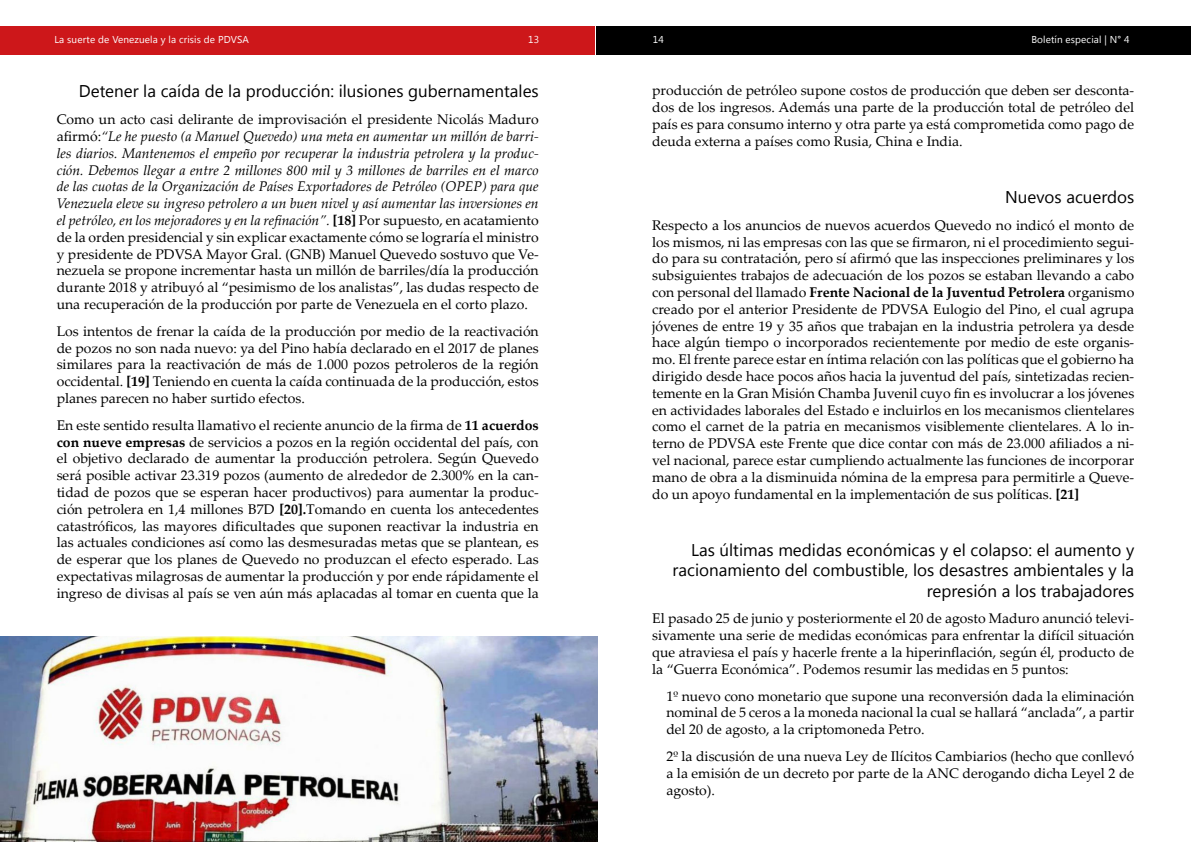
<style>
.page{position:relative;width:1191px;height:842px;background:#fff}
.page>*{position:absolute;margin:0;border:0;box-sizing:border-box;transform-origin:0 0}
.t1{font:17px "Segoe UI Symbol";color:#000}
.t2{font:14px/16.8px "Palatino Linotype";color:#000;text-align:justify}
.t3{font:10px "Segoe UI Symbol";color:#fff}
.s1{font-style:italic}
.s2{font-weight:700}
</style>
<div class="page">
<div style="left:0;top:26px;width:595px;height:29px;background:#cd171a"></div>
<div style="left:596px;top:26px;width:594px;height:29px;background:#000"></div>
<img style="left:0;top:636px;width:597px;height:206px">
<p class="t3" style="left:67px;top:33px;width:24px">▲◆ ▼</p>
<p class="t3" style="left:123px;top:33px;width:31px">■ ◆●</p>
<p class="t3" style="left:168px;top:33px;width:34px">● ▲ ▲</p>
<p class="t3" style="left:1037px;top:33px;width:39px">□● ▼■ ▲</p>
<p class="t1" style="left:100px;top:81px;width:49px">▼ ■ ●</p>
<p class="t1" style="left:228px;top:81px;width:64px">● □ ◆</p>
<p class="t1" style="left:321px;top:81px;width:109px">■ ●◆▲ □■ ▲ ◆</p>
<p class="t1" style="left:453px;top:81px;width:88px">■ ■▼●▲</p>
<p class="t2" style="left:57px;top:111px;width:483px">Como un acto casi delirante de improvisación el presidente Nicolás Maduro afirmó:<span class="s1">“Le he puesto (a Manuel Quevedo) una meta en aumentar un millón de barri&shy;les diarios. Mantenemos el empeño por recuperar la industria petrolera y la produc&shy;ción. Debemos llegar a entre 2 millones 800 mil y 3 millones de barriles en el marco de las cuotas de la Organización de Países Exportadores de Petróleo (OPEP) para que Venezuela eleve su ingreso petrolero a un buen nivel y así aumentar las inversiones en el petróleo, en los mejoradores y en la refinación”.</span> <span class="s2">[18]</span> Por supuesto, en acatamiento de la orden presidencial y sin explicar exactamente cómo se lograría el ministro y presidente de PDVSA Mayor Gral. (GNB) Manuel Quevedo sostuvo que Ve&shy;nezuela se propone incrementar hasta un millón de barriles/día la producción durante 2018 y atribuyó al “pesimismo de los analistas”, las dudas respecto de una recuperación de la producción por parte de Venezuela en el corto plazo.</p>
<p class="t2" style="left:57px;top:322px;width:483px">Los intentos de frenar la caída de la producción por medio de la reactivación de pozos no son nada nuevo: ya del Pino había declarado en el 2017 de planes similares para la reactivación de más de 1.000 pozos petroleros de la región occidental. <span class="s2">[19]</span> Teniendo en cuenta la caída continuada de la producción, estos planes parecen no haber surtido efectos.</p>
<p class="t2" style="left:57px;top:416px;width:483px">En este sentido resulta llamativo el reciente anuncio de la firma de <span class="s2">11 acuerdos con nueve empresas</span> de servicios a pozos en la región occidental del país, con el objetivo declarado de aumentar la producción petrolera. Según Quevedo será posible activar 23.319 pozos (aumento de alrededor de 2.300% en la can&shy;tidad de pozos que se esperan hacer productivos) para aumentar la produc&shy;ción petrolera en 1,4 millones B7D <span class="s2">[20].</span>Tomando en cuenta los antecedentes catastróficos, las mayores dificultades que suponen reactivar la industria en las actuales condiciones así como las desmesuradas metas que se plantean, es de esperar que los planes de Quevedo no produzcan el efecto esperado. Las expectativas milagrosas de aumentar la producción y por ende rápidamente el ingreso de divisas al país se ven aún más aplacadas al tomar en cuenta que la</p>
<p class="t2" style="left:652px;top:82px;width:483px">producción de petróleo supone costos de producción que deben ser desconta&shy;dos de los ingresos. Además una parte de la producción total de petróleo del país es para consumo interno y otra parte ya está comprometida como pago de deuda externa a países como Rusia, China e India.</p>
<p class="t1" style="left:1018px;top:187px;width:76px">◆ ❖□▲ ◆</p>
<p class="t2" style="left:652px;top:216px;width:483px">Respecto a los anuncios de nuevos acuerdos Quevedo no indicó el monto de los mismos, ni las empresas con las que se firmaron, ni el procedimiento segui&shy;do para su contratación, pero sí afirmó que las inspecciones preliminares y los subsiguientes trabajos de adecuación de los pozos se estaban llevando a cabo con personal del llamado <span class="s2">Frente Nacional de la Juventud Petrolera</span> organismo creado por el anterior Presidente de PDVSA Eulogio del Pino, el cual agrupa jóvenes de entre 19 y 35 años que trabajan en la industria petrolera ya desde hace algún tiempo o incorporados recientemente por medio de este organis&shy;mo. El frente parece estar en íntima relación con las políticas que el gobierno ha dirigido desde hace pocos años hacia la juventud del país, sintetizadas recien&shy;temente en la Gran Misión Chamba Juvenil cuyo fin es involucrar a los jóvenes en actividades laborales del Estado e incluirlos en los mecanismos clientelares como el carnet de la patria en mecanismos visiblemente clientelares. A lo in&shy;terno de PDVSA este Frente que dice contar con más de 23.000 afiliados a ni&shy;vel nacional, parece estar cumpliendo actualmente las funciones de incorporar mano de obra a la disminuida nómina de la empresa para permitirle a Queve&shy;do un apoyo fundamental en la implementación de sus políticas. <span class="s2">[21]</span></p>
<p class="t1" style="left:707px;top:540px;width:33px">▲ ●▼</p>
<p class="t1" style="left:834px;top:540px;width:50px">▲ □■</p>
<p class="t1" style="left:928px;top:540px;width:146px">▲ ● □● ▲□ ● ◆</p>
<p class="t1" style="left:1096px;top:540px;width:27px">■▼□</p>
<p class="t1" style="left:755px;top:560px;width:27px">■▼□</p>
<p class="t1" style="left:855px;top:560px;width:81px">◆▲▼ ● ●□▲</p>
<p class="t1" style="left:958px;top:560px;width:52px">▲▲▼ ▲</p>
<p class="t1" style="left:1059px;top:560px;width:67px">■▼●▲ ●</p>
<p class="t1" style="left:966px;top:580px;width:82px">▲ ■ ●□▲ ▼</p>
<p class="t2" style="left:652px;top:610px;width:483px">El pasado 25 de junio y posteriormente el 20 de agosto Maduro anunció televi&shy;sivamente una serie de medidas económicas para enfrentar la difícil situación que atraviesa el país y hacerle frente a la hiperinflación, según él, producto de la “Guerra Económica”. Podemos resumir las medidas en 5 puntos:</p>
<p class="t2" style="left:666px;top:687px;width:469px">1º nuevo cono monetario que supone una reconversión dada la eliminación nominal de 5 ceros a la moneda nacional la cual se hallará “anclada”, a partir del 20 de agosto, a la criptomoneda Petro.</p>
<p class="t2" style="left:666px;top:747px;width:469px">2º la discusión de una nueva Ley de Ilícitos Cambiarios (hecho que conllevó a la emisión de un decreto por parte de la ANC derogando dicha Leyel 2 de agosto).</p>
</div>
